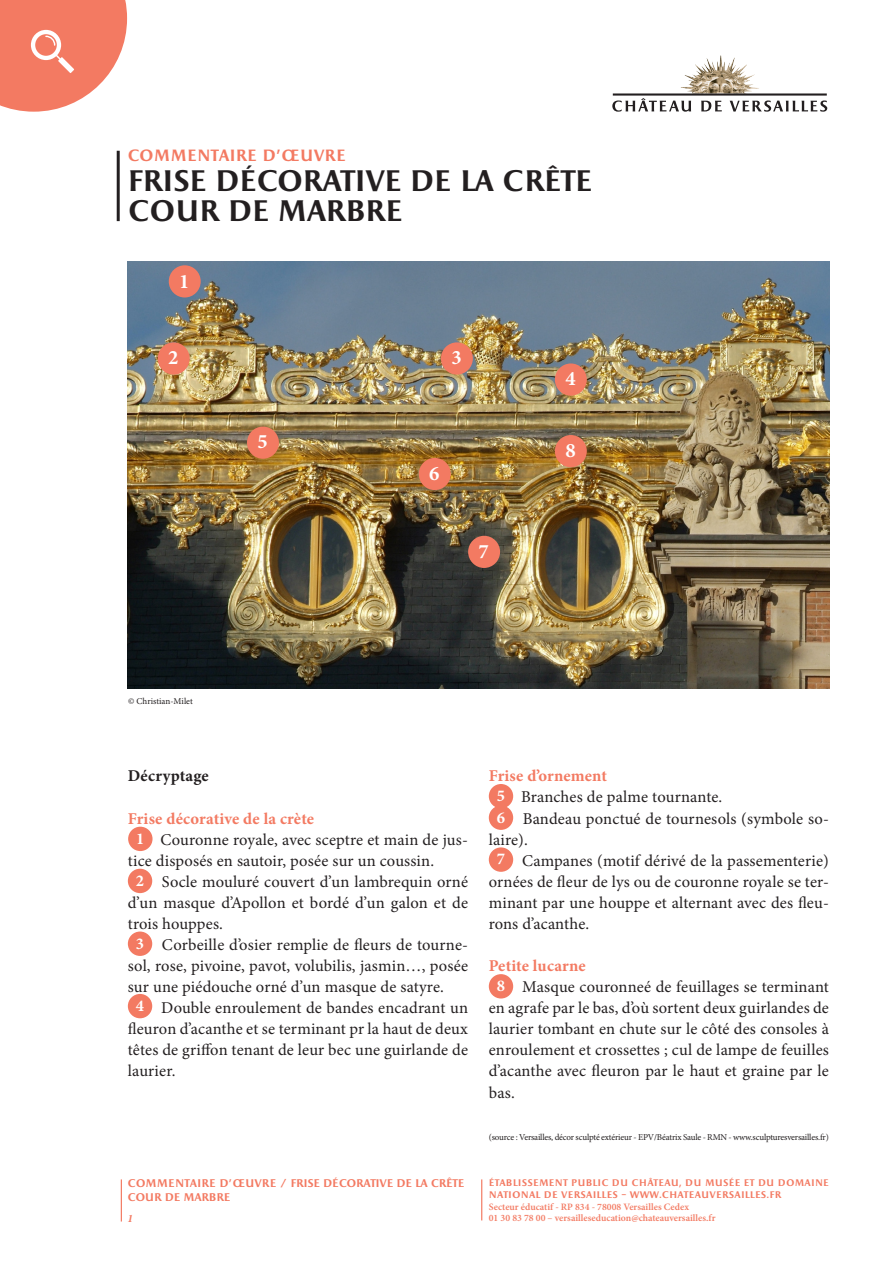
<style>
.page{position:relative;width:893px;height:1263px;background:#fff}
.page>*{position:absolute;margin:0;border:0;box-sizing:border-box;transform-origin:0 0}
.t1{font:700 30px "Apollon";letter-spacing:-.03em;color:#231f20}
.t2{font:700 20.55px "Minion Pro";color:#fff}
.Texte_courant{font:16.5px/21.1px "Minion Pro";letter-spacing:.01em;color:#231f20;text-align:justify}
.Texte_courant-2{font:700 16.5px "Minion Pro";letter-spacing:.01em;color:#f37a62}
.t3{font:700 16.5px "Apollon";color:#f37a62}
.Texte_courant-3{font:700 16.5px "Minion Pro";letter-spacing:.01em;color:#231f20}
.t4{font:700 16.5px "Minion Pro";color:#fff}
.t5{font:700 11.25px/13.5px "Apollon";letter-spacing:-.03em;color:#f37a62}
.t6{font:italic 700 11.25px "Minion Pro";color:#f37a62}
.t7{font:600 9.75px/11.7px "Minion Pro";color:#f37a62}
.t8{font:700 9.6px/11.7px "Apollon";letter-spacing:.015em;color:#f37a62}
.Texte_courant-4{font:9px "Minion Pro";letter-spacing:-.02em;color:#231f20}
.Légende_Couverture{font:9px "Minion Pro";color:#231f20}
</style>
<div class="page">
<img style="left:681px;top:55px;width:78px;height:38px">
<svg style="left:612px;top:93px;width:215px;height:19px"></svg>
<hr style="left:121px;top:1179px;width:1px;height:42px;background:#f37a62">
<hr style="left:481px;top:1179px;width:1px;height:41px;background:#f37a62">
<svg style="left:0;top:0;width:127px;height:112px"></svg>
<hr style="left:117px;top:151px;width:3px;height:70px;background:#231f20">
<img style="left:128px;top:262px;width:701px;height:427px">
<div style="left:128px;top:869px;width:24px;height:24px;background:#f37a62;border-radius:50%"></div>
<div style="left:128px;top:931px;width:24px;height:25px;background:#f37a62;border-radius:50%"></div>
<div style="left:128px;top:994px;width:24px;height:24px;background:#f37a62;border-radius:50%"></div>
<div style="left:489px;top:784px;width:24px;height:24px;background:#f37a62;border-radius:50%"></div>
<div style="left:489px;top:805px;width:24px;height:25px;background:#f37a62;border-radius:50%"></div>
<div style="left:489px;top:847px;width:24px;height:25px;background:#f37a62;border-radius:50%"></div>
<div style="left:489px;top:974px;width:24px;height:24px;background:#f37a62;border-radius:50%"></div>
<div style="left:128px;top:827px;width:25px;height:24px;background:#f37a62;border-radius:50%"></div>
<div style="left:169px;top:265px;width:32px;height:32px;background:#f37a62;border-radius:50%"></div>
<div style="left:158px;top:342px;width:32px;height:33px;background:#f37a62;border-radius:50%"></div>
<div style="left:247px;top:427px;width:32px;height:32px;background:#f37a62;border-radius:50%"></div>
<div style="left:441px;top:342px;width:32px;height:33px;background:#f37a62;border-radius:50%"></div>
<div style="left:555px;top:363px;width:32px;height:33px;background:#f37a62;border-radius:50%"></div>
<div style="left:555px;top:435px;width:32px;height:32px;background:#f37a62;border-radius:50%"></div>
<div style="left:419px;top:458px;width:32px;height:32px;background:#f37a62;border-radius:50%"></div>
<div style="left:468px;top:536px;width:32px;height:32px;background:#f37a62;border-radius:50%"></div>
<p class="t3" style="left:127px;top:146px;width:220px">COMMENTAIRE D’ŒUVRE</p>
<p class="t1" style="left:127px;top:164px;width:467px">FRISE DÉCORATIVE DE LA CRÊTE</p>
<p class="t1" style="left:127px;top:194px;width:277px">COUR DE MARBRE</p>
<p class="t2" style="left:179px;top:267px;width:12px">1</p>
<p class="t2" style="left:168px;top:343px;width:12px">2</p>
<p class="t2" style="left:257px;top:427px;width:12px">5</p>
<p class="t2" style="left:451px;top:343px;width:12px">3</p>
<p class="t2" style="left:429px;top:459px;width:12px">6</p>
<p class="t2" style="left:479px;top:537px;width:12px">7</p>
<p class="t2" style="left:565px;top:364px;width:12px">4</p>
<p class="t2" style="left:565px;top:436px;width:12px">8</p>
<p class="Légende_Couverture" style="left:128px;top:695px;width:66px">© Christian-Milet</p>
<p class="Texte_courant-3" style="left:128px;top:764px;width:82px">Décryptage</p>
<p class="Texte_courant-2" style="left:128px;top:807px;width:188px">Frise décorative de la crète</p>
<p class="Texte_courant" style="left:128px;top:829px;width:342px;text-indent:33px">Couronne royale, avec sceptre et main de jus&shy;tice disposés en sautoir, posée sur un coussin.</p>
<p class="t4" style="left:136px;top:869px;width:10px">2</p>
<p class="t4" style="left:136px;top:827px;width:10px">1</p>
<p class="Texte_courant" style="left:128px;top:871px;width:342px;text-indent:34px">Socle mouluré couvert d’un lambrequin orné d’un masque d’Apollon et bordé d’un galon et de trois houppes.</p>
<p class="t4" style="left:136px;top:932px;width:10px">3</p>
<p class="Texte_courant" style="left:128px;top:934px;width:342px;text-indent:34px">Corbeille d’osier remplie de fleurs de tourne&shy;sol, rose, pivoine, pavot, volubilis, jasmin…, posée sur une piédouche orné d’un masque de satyre.</p>
<p class="t4" style="left:136px;top:994px;width:10px">4</p>
<p class="Texte_courant" style="left:128px;top:997px;width:342px;text-indent:33px">Double enroulement de bandes encadrant un fleuron d’acanthe et se terminant pr la haut de deux têtes de griffon tenant de leur bec une guirlande de laurier.</p>
<p class="t5" style="left:128px;top:1177px;width:338px">COMMENTAIRE D’ŒUVRE / FRISE DÉCORATIVE DE LA CRÊTE<br>COUR DE MARBRE</p>
<p class="t6" style="left:128px;top:1210px;width:7px">1</p>
<p class="Texte_courant-2" style="left:489px;top:764px;width:120px">Frise d’ornement</p>
<p class="t4" style="left:497px;top:784px;width:10px">5</p>
<p class="Texte_courant" style="left:521px;top:787px;width:203px">Branches de palme tournante.</p>
<p class="t4" style="left:497px;top:806px;width:10px">6</p>
<p class="Texte_courant" style="left:489px;top:808px;width:342px;text-indent:34px">Bandeau ponctué de tournesols (symbole so&shy;laire).</p>
<p class="t4" style="left:497px;top:847px;width:10px">7</p>
<p class="Texte_courant" style="left:489px;top:850px;width:342px;text-indent:33px">Campanes (motif dérivé de la passementerie) ornées de fleur de lys ou de couronne royale se ter&shy;minant par une houppe et alternant avec des fleu&shy;rons d’acanthe.</p>
<p class="Texte_courant-2" style="left:489px;top:954px;width:98px">Petite lucarne</p>
<p class="t4" style="left:497px;top:974px;width:10px">8</p>
<p class="Texte_courant" style="left:489px;top:976px;width:342px;text-indent:33px">Masque couronneé de feuillages se terminant en agrafe par le bas, d’où sortent deux guirlandes de laurier tombant en chute sur le côté des consoles à enroulement et crossettes ; cul de lampe de feuilles d’acanthe avec fleuron par le haut et graine par le bas.</p>
<p class="Texte_courant-4" style="left:489px;top:1131px;width:342px">(source : Versailles, décor sculpté extérieur - EPV/Béatrix Saule - RMN - www.sculpturesversailles.fr)</p>
<p class="t8" style="left:489px;top:1178px;width:342px">ÉTABLISSEMENT PUBLIC DU CHÂTEAU, DU MUSÉE ET DU DOMAINE<br>NATIONAL DE VERSAILLES – WWW.CHATEAUVERSAILLES.FR</p>
<p class="t7" style="left:489px;top:1200px;width:228px">Secteur éducatif - RP 834 - 78008 Versailles Cedex<br>01 30 83 78 00 – versailleseducation@chateauversailles.fr</p>
</div>
